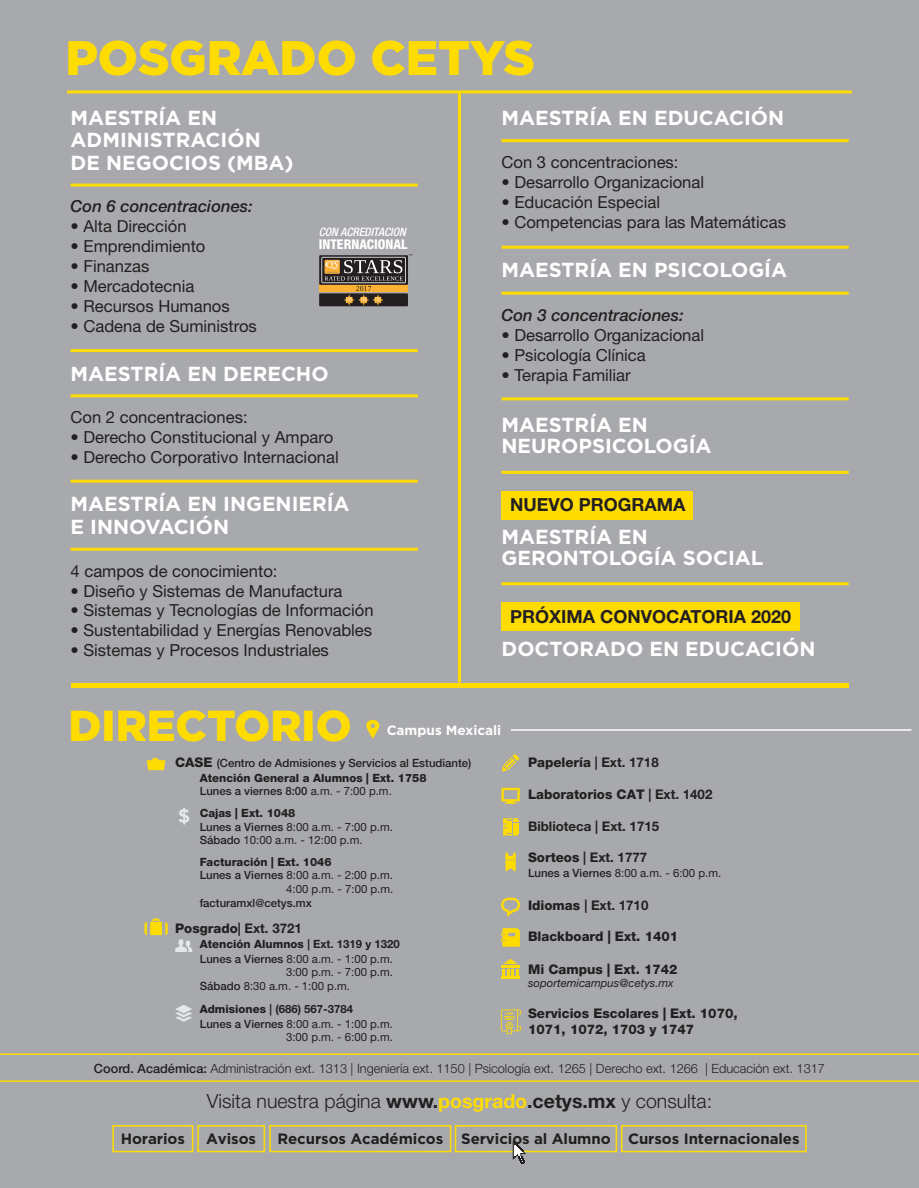
<style>
.page{position:relative;width:919px;height:1188px;background:#fff}
.page>*{position:absolute;margin:0;border:0;box-sizing:border-box;transform-origin:0 0}
.t1{font:900 48.45px "Gotham";color:#ffdc01}
.t2{font:900 43.2px "Gotham";color:#ffdc01}
.t3{font:700 20.25px/22.5px "Gotham";color:#fff}
.t4{font:300 19.5px "Helvetica Neue LT Std";color:#231f20}
.t5{font:700 18px "Helvetica Neue LT Std";color:#231f20}
.t6{font:16.65px "Helvetica Neue LT Std";color:#231f20}
.t7{font:italic 500 16.65px "Helvetica Neue LT Std";color:#231f20}
.t8{font:700 15px "Gotham";letter-spacing:-.005em;color:#231f20}
.t9{font:700 13.5px "Gotham";color:#fff}
.t10{font:800 condensed 13.5px "Helvetica Neue LT Std";color:#fff}
.t11{font:800 13.35px/15.9px "Helvetica Neue LT Std";color:#231f20}
.t12{font:700 13.35px "Helvetica Neue LT Std";color:#231f20}
.t13{font:300 12.75px "Helvetica Neue LT Std";color:#231f20}
.t14{font:italic 500 condensed 11.7px "Helvetica Neue LT Std";color:#fff}
.t15{font:11.4px/13.6px "Helvetica Neue LT Std";color:#231f20}
.t16{font:800 11.4px/13.5px "Helvetica Neue LT Std";color:#231f20}
.t17{font:500 11.4px "Helvetica Neue LT Std";color:#231f20}
.t18{font:italic 11.4px "Helvetica Neue LT Std";color:#231f20}
.s1{font-weight:800;font-size:13.35px}
.s2{font-weight:800}
.s3{font-weight:500}
.s4{font-weight:700}
.s5{font-weight:400}
.s6{font-weight:700;color:#ffdc01}
</style>
<div class="page">
<div style="left:0;top:0;width:918px;height:1188px;background:#a8a9ad"></div>
<svg style="left:0;top:1053px;width:918px;height:29px"></svg>
<hr style="left:71px;top:684px;width:777px;height:4px;background:#ffdc01">
<hr style="left:511px;top:729px;width:400px;height:2px;background:#fff">
<svg style="left:366px;top:720px;width:13px;height:19px"></svg>
<div style="left:112px;top:1125px;width:81px;height:27px;border:2px solid #ffdc01"></div>
<div style="left:197px;top:1125px;width:68px;height:27px;border:2px solid #ffdc01"></div>
<div style="left:269px;top:1125px;width:182px;height:27px;border:2px solid #ffdc01"></div>
<div style="left:455px;top:1125px;width:162px;height:27px;border:2px solid #ffdc01"></div>
<div style="left:621px;top:1125px;width:185px;height:27px;border:2px solid #ffdc01"></div>
<svg style="left:512px;top:1141px;width:13px;height:23px"></svg>
<svg style="left:501px;top:788px;width:18px;height:16px"></svg>
<svg style="left:505px;top:853px;width:10px;height:18px"></svg>
<svg style="left:502px;top:754px;width:17px;height:17px"></svg>
<svg style="left:144px;top:918px;width:24px;height:17px"></svg>
<svg style="left:147px;top:758px;width:18px;height:12px"></svg>
<svg style="left:501px;top:959px;width:19px;height:20px"></svg>
<svg style="left:501px;top:898px;width:19px;height:19px"></svg>
<svg style="left:175px;top:939px;width:17px;height:13px"></svg>
<svg style="left:501px;top:928px;width:19px;height:19px"></svg>
<svg style="left:179px;top:808px;width:10px;height:17px"></svg>
<svg style="left:503px;top:818px;width:15px;height:18px"></svg>
<svg style="left:175px;top:1005px;width:17px;height:17px"></svg>
<svg style="left:501px;top:1009px;width:20px;height:26px"></svg>
<div style="left:501px;top:491px;width:192px;height:29px;background:#ffdc01"></div>
<div style="left:501px;top:603px;width:299px;height:28px;background:#ffdc01"></div>
<div style="left:319px;top:293px;width:89px;height:13px;background:#231f20"></div>
<div style="left:319px;top:283px;width:89px;height:9px;background:#fbb131"></div>
<svg style="left:319px;top:255px;width:89px;height:30px"></svg>
<div style="left:322px;top:257px;width:83px;height:26px;border:1px solid #d1d2d4"></div>
<svg style="left:324px;top:260px;width:79px;height:46px"></svg>
<hr style="left:458px;top:92px;width:3px;height:590px;background:#ffdc01">
<hr style="left:67px;top:90px;width:784px;height:3px;background:#ffdc01">
<hr style="left:71px;top:184px;width:347px;height:3px;background:#ffdc01">
<hr style="left:501px;top:246px;width:347px;height:3px;background:#ffdc01">
<hr style="left:501px;top:139px;width:347px;height:3px;background:#ffdc01">
<hr style="left:501px;top:292px;width:347px;height:3px;background:#ffdc01">
<hr style="left:501px;top:397px;width:347px;height:3px;background:#ffdc01">
<hr style="left:501px;top:471px;width:347px;height:3px;background:#ffdc01">
<hr style="left:501px;top:582px;width:347px;height:3px;background:#ffdc01">
<hr style="left:71px;top:349px;width:347px;height:3px;background:#ffdc01">
<hr style="left:71px;top:394px;width:347px;height:3px;background:#ffdc01">
<hr style="left:71px;top:480px;width:347px;height:3px;background:#ffdc01">
<hr style="left:71px;top:548px;width:347px;height:3px;background:#ffdc01">
<h1 class="t1" style="left:65px;top:25px;width:471px">POSGRADO CETYS</h1>
<p class="t3" style="left:71px;top:106px;width:224px">MAESTRÍA EN<br>ADMINISTRACIÓN<br>DE NEGOCIOS (MBA)</p>
<p class="t7" style="left:71px;top:197px;width:184px">Con 6 concentraciones:</p>
<p class="t6" style="left:71px;top:216px;width:118px">• Alta Dirección</p>
<p class="t6" style="left:71px;top:236px;width:136px">• Emprendimiento</p>
<p class="t6" style="left:71px;top:256px;width:80px">• Finanzas</p>
<p class="t6" style="left:71px;top:276px;width:125px">• Mercadotecnia</p>
<p class="t6" style="left:71px;top:296px;width:161px">• Recursos Humanos</p>
<p class="t6" style="left:71px;top:316px;width:188px">• Cadena de Suministros</p>
<p class="t14" style="left:319px;top:225px;width:89px">CON ACREDITACION</p>
<p class="t10" style="left:319px;top:236px;width:90px">INTERNACIONAL</p>
<p class="t3" style="left:71px;top:362px;width:259px">MAESTRÍA EN DERECHO</p>
<p class="t6" style="left:71px;top:407px;width:178px">Con 2 concentraciones:</p>
<p class="t6" style="left:71px;top:427px;width:264px">• Derecho Constitucional y Amparo</p>
<p class="t6" style="left:71px;top:447px;width:270px">• Derecho Corporativo Internacional</p>
<p class="t3" style="left:71px;top:493px;width:280px">MAESTRÍA EN INGENIERÍA<br>E INNOVACIÓN</p>
<p class="t6" style="left:71px;top:561px;width:208px">4 campos de conocimiento:</p>
<p class="t6" style="left:71px;top:581px;width:273px">• Diseño y Sistemas de Manufactura</p>
<p class="t6" style="left:71px;top:601px;width:304px">• Sistemas y Tecnologías de Información</p>
<p class="t6" style="left:71px;top:621px;width:303px">• Sustentabilidad y Energías Renovables</p>
<p class="t6" style="left:71px;top:641px;width:260px">• Sistemas y Procesos Industriales</p>
<p class="t3" style="left:501px;top:107px;width:284px">MAESTRÍA EN EDUCACIÓN</p>
<p class="t6" style="left:501px;top:152px;width:178px">Con 3 concentraciones:</p>
<p class="t6" style="left:501px;top:172px;width:204px">• Desarrollo Organizacional</p>
<p class="t6" style="left:501px;top:192px;width:160px">• Educación Especial</p>
<p class="t6" style="left:501px;top:212px;width:286px">• Competencias para las Matemáticas</p>
<p class="t3" style="left:501px;top:259px;width:287px">MAESTRÍA EN PSICOLOGÍA</p>
<p class="t7" style="left:501px;top:305px;width:184px">Con 3 concentraciones:</p>
<p class="t6" style="left:501px;top:325px;width:204px">• Desarrollo Organizacional</p>
<p class="t6" style="left:501px;top:345px;width:146px">• Psicología Clínica</p>
<p class="t6" style="left:501px;top:365px;width:131px">• Terapia Familiar</p>
<p class="t3" style="left:501px;top:415px;width:211px;line-height:21px">MAESTRÍA EN<br>NEUROPSICOLOGÍA</p>
<p class="t5" style="left:510px;top:494px;width:177px">NUEVO PROGRAMA</p>
<p class="t3" style="left:501px;top:526px;width:263px;line-height:21px">MAESTRÍA EN<br>GERONTOLOGÍA SOCIAL</p>
<p class="t5" style="left:510px;top:606px;width:283px">PRÓXIMA CONVOCATORIA 2020</p>
<p class="t3" style="left:501px;top:637px;width:315px">DOCTORADO EN EDUCACIÓN</p>
<h2 class="t2" style="left:68px;top:696px;width:285px">DIRECTORIO</h2>
<p class="t9" style="left:386px;top:721px;width:116px">Campus Mexicali</p>
<p class="t17" style="left:175px;top:757px;width:298px"><span class="s1">CASE</span> (Centro de Admisiones y Servicios al Estudiante)</p>
<p class="t15" style="left:200px;top:806px;width:195px"><span class="s2">Cajas | Ext. 1048<br></span><span class="s3">Lunes a Viernes</span> 8:00 a.m. - 7:00 p.m.<br><span class="s3">Sábado</span> 10:00 a.m. - 12:00 p.m.</p>
<p class="t16" style="left:200px;top:855px;width:133px">Facturación | Ext. 1046</p>
<p class="t15" style="left:200px;top:868px;width:195px"><span class="s3">Lunes a Viernes</span> 8:00 a.m. - 2:00 p.m.</p>
<p class="t15" style="left:286px;top:882px;width:108px">4:00 p.m. - 7:00 p.m.</p>
<p class="t17" style="left:200px;top:896px;width:114px">facturamxl@cetys.mx</p>
<p class="t12" style="left:175px;top:920px;width:128px"><span class="s2">Posgrado</span>| Ext. 3721</p>
<p class="t16" style="left:200px;top:937px;width:201px">Atención Alumnos <span class="s4">| Ext. 1319 y 1320</span></p>
<p class="t16" style="left:200px;top:771px;width:228px">Atención General a Alumnos | Ext. 1758<br><span class="s3">Lunes a viernes 8:00</span> <span class="s5">a.m. - 7:00 p.m.</span></p>
<p class="t15" style="left:200px;top:952px;width:195px"><span class="s3">Lunes a Viernes</span> 8:00 a.m. - 1:00 p.m.</p>
<p class="t15" style="left:200px;top:975px;width:155px;line-height:23px"><span class="s3">Sábado</span> 8:30 a.m. - 1:00 p.m.<br><span class="s2">Admisiones</span> <span class="s4">| (686) 567-3784</span></p>
<p class="t15" style="left:286px;top:965px;width:108px">3:00 p.m. - 7:00 p.m.</p>
<p class="t15" style="left:200px;top:1017px;width:195px"><span class="s3">Lunes a Viernes</span> 8:00 a.m. - 1:00 p.m.</p>
<p class="t15" style="left:286px;top:1030px;width:108px">3:00 p.m. - 6:00 p.m.</p>
<p class="t11" style="left:528px;top:754px;width:132px">Papelería <span class="s4">| Ext. 1718</span></p>
<p class="t11" style="left:528px;top:786px;width:186px">Laboratorios CAT <span class="s4">| Ext. 1402</span></p>
<p class="t12" style="left:528px;top:818px;width:133px">Biblioteca | Ext. 1715</p>
<p class="t12" style="left:528px;top:849px;width:121px"><span class="s2">Sorteos</span> | Ext. 1777</p>
<p class="t12" style="left:528px;top:897px;width:122px"><span class="s2">Idiomas</span> | Ext. 1710</p>
<p class="t15" style="left:528px;top:866px;width:195px"><span class="s3">Lunes a Viernes</span> 8:00 a.m. - 6:00 p.m.</p>
<p class="t11" style="left:528px;top:929px;width:152px">Blackboard | Ext. 1401</p>
<p class="t11" style="left:528px;top:961px;width:151px">Mi Campus | Ext. 1742</p>
<p class="t18" style="left:528px;top:976px;width:147px">soportemicampus@cetys.mx</p>
<p class="t11" style="left:528px;top:1006px;width:211px">Servicios Escolares | Ext. 1070,<br>1071, 1072, 1703 y 1747</p>
<p class="t13" style="left:94px;top:1060px;width:732px"><span class="s3">Coord. Académica:</span> Administración ext. 1313 | Ingeniería ext. 1150 | Psicología ext. 1265 | Derecho ext. 1266 | Educación ext. 1317</p>
<p class="t4" style="left:207px;top:1089px;width:506px">Visita nuestra página <span class="s4">www.</span><span class="s6">posgrado</span><span class="s4">.cetys.mx</span> y consulta:</p>
<p class="t8" style="left:121px;top:1128px;width:66px">Horarios</p>
<p class="t8" style="left:206px;top:1128px;width:52px">Avisos</p>
<p class="t8" style="left:277px;top:1128px;width:523px">Recursos Académicos Servicios al Alumno Cursos Internacionales</p>
</div>
